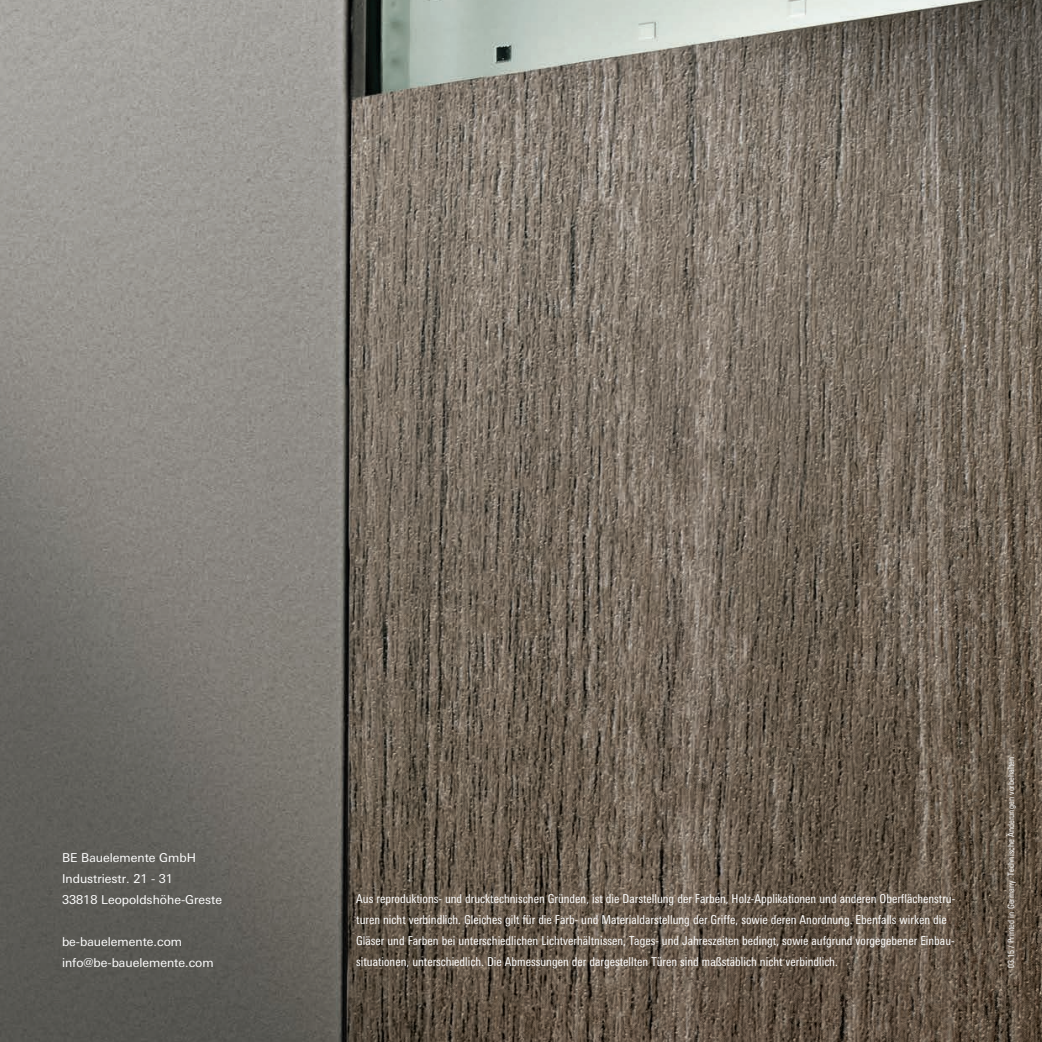
<style>
.page{position:relative;width:1042px;height:1042px;background:#fff}
.page>*{position:absolute;margin:0;border:0;box-sizing:border-box;transform-origin:0 0}
.Fließtext_D{font:condensed 12.25px "LT Univers";color:#fff}
.t1{font:12.25px "LT Univers Basic";color:#fff}
.t2{font:condensed 8.75px "LT Univers";letter-spacing:.005em;color:#fff}
</style>
<div class="page">
<img style="left:0;top:0;width:1042px;height:1042px">
<p class="t1" style="left:62px;top:851px;width:135px">BE Bauelemente GmbH</p>
<p class="t1" style="left:62px;top:872px;width:113px">Industriestr. 21 - 31</p>
<p class="t1" style="left:62px;top:893px;width:162px">33818 Leopoldshöhe-Greste</p>
<p class="t1" style="left:62px;top:935px;width:122px">be-bauelemente.com</p>
<p class="t1" style="left:62px;top:956px;width:153px">info@be-bauelemente.com</p>
<p class="Fließtext_D" style="left:356px;top:892px;width:600px">Aus reproduktions- und drucktechnischen Gründen, ist die Darstellung der Farben, Holz-Applikationen und anderen Oberflächenstru-</p>
<p class="Fließtext_D" style="left:356px;top:913px;width:592px">turen nicht verbindlich. Gleiches gilt für die Farb- und Materialdarstellung der Griffe, sowie deren Anordnung. Ebenfalls wirken die</p>
<p class="Fließtext_D" style="left:356px;top:934px;width:600px">Gläser und Farben bei unterschiedlichen Lichtverhältnissen, Tages- und Jahreszeiten bedingt, sowie aufgrund vorgegebener Einbau-</p>
<p class="Fließtext_D" style="left:356px;top:955px;width:483px">situationen, unterschiedlich. Die Abmessungen der dargestellten Türen sind maßstäblich nicht verbindlich.</p>
<p class="t2" style="left:1006px;top:968px;width:215px;rotate:-90deg">03.15 / Printed in Germany. Technische Änderungen vorbehalten.</p>
</div>
